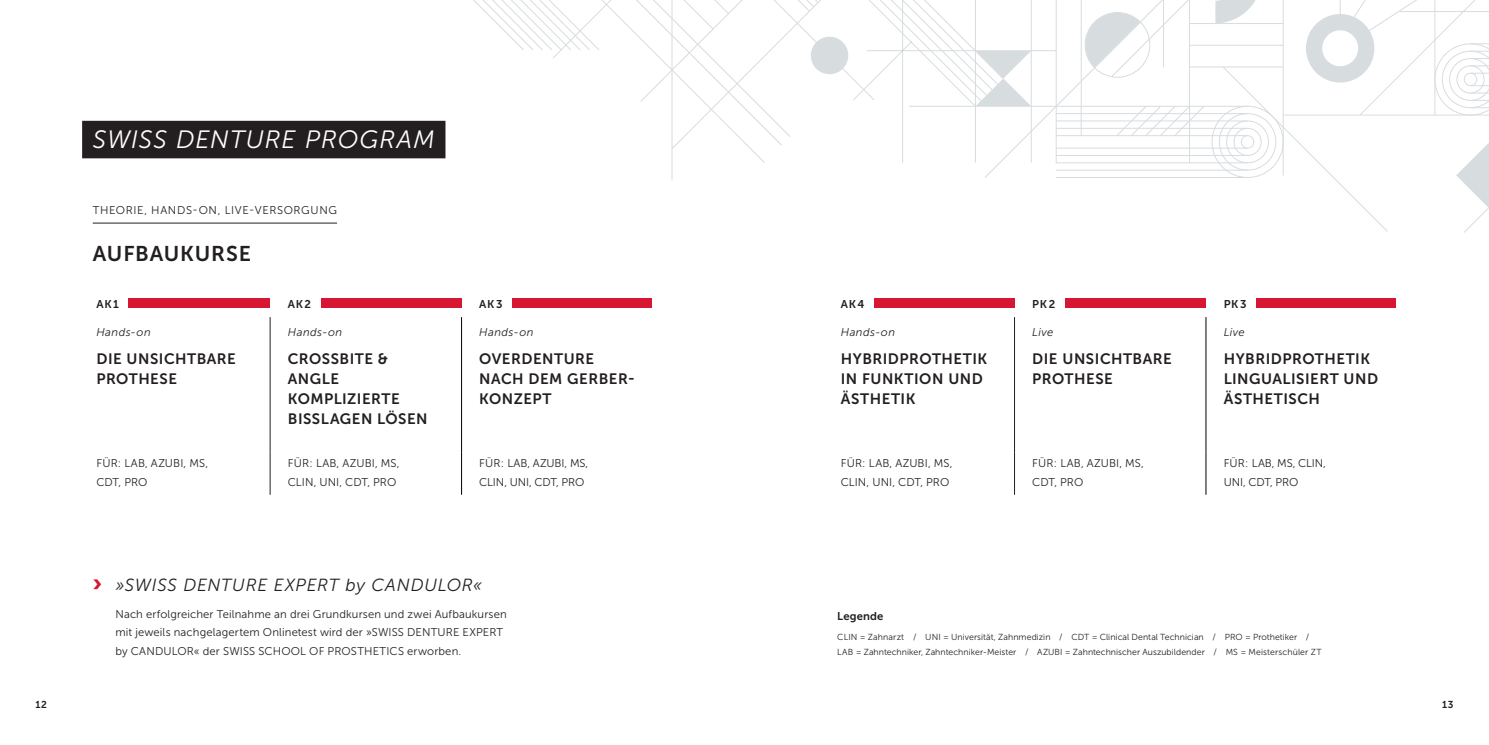
<style>
.page{position:relative;width:1489px;height:745px;background:#fff}
.page>*{position:absolute;margin:0;border:0;box-sizing:border-box;transform-origin:0 0}
.t1{font:italic 25px "Museo Sans 300";letter-spacing:.04em;color:#fff}
.t2{font:21.25px "Museo Sans 700";letter-spacing:.035em;color:#231f20}
.t3{font:italic 17.5px "Museo Sans 300";letter-spacing:.045em;color:#231f20}
.t4{font:15px/20px "Museo Sans 700";letter-spacing:.035em;color:#231f20}
.t5{font:11.25px/18.8px "Museo Sans 300";letter-spacing:.01em;color:#231f20}
.t6{font:11.25px/18.8px "Museo Sans 300";letter-spacing:-.01em;color:#231f20}
.t7{font:italic 11.25px "Museo Sans 300";letter-spacing:.04em;color:#231f20}
.t8{font:11.25px "Museo Sans 300";letter-spacing:.06em;color:#231f20}
.t9{font:11.25px "Museo Sans 700";letter-spacing:.04em;color:#231f20}
.t10{font:11.25px "Museo Sans 700";letter-spacing:.01em;color:#231f20}
.t11{font:10px "Museo Sans 700";color:#231f20}
.t12{font:8.75px/15px "Museo Sans 300";letter-spacing:.005em;color:#231f20}
.s1{font-family:"Museo Sans 900";font-style:normal;font-size:23.75px;color:#d71634}
</style>
<div class="page">
<svg style="left:1030px;top:0;width:52px;height:178px"></svg>
<svg style="left:1082px;top:0;width:406px;height:233px"></svg>
<svg style="left:473px;top:0;width:557px;height:180px"></svg>
<hr style="left:270px;top:317px;width:1px;height:135px;background:#231f20">
<hr style="left:270px;top:452px;width:1px;height:42px;background:#231f20">
<hr style="left:461px;top:317px;width:1px;height:135px;background:#000">
<hr style="left:461px;top:452px;width:1px;height:42px;background:#000">
<hr style="left:1014px;top:317px;width:1px;height:135px;background:#231f20">
<hr style="left:1014px;top:452px;width:1px;height:42px;background:#231f20">
<hr style="left:1205px;top:317px;width:1px;height:135px;background:#000">
<hr style="left:1205px;top:452px;width:1px;height:42px;background:#000">
<div style="left:128px;top:298px;width:142px;height:10px;background:#d71634"></div>
<div style="left:321px;top:298px;width:140px;height:10px;background:#d71634"></div>
<div style="left:512px;top:298px;width:139px;height:10px;background:#d71634"></div>
<div style="left:873px;top:298px;width:141px;height:10px;background:#d71634"></div>
<div style="left:1065px;top:298px;width:140px;height:10px;background:#d71634"></div>
<div style="left:1256px;top:298px;width:139px;height:10px;background:#d71634"></div>
<div style="left:82px;top:121px;width:363px;height:37px;background:#231f20"></div>
<hr style="left:93px;top:223px;width:244px;height:1px;background:#231f20">
<h1 class="t1" style="left:93px;top:126px;width:343px">SWISS DENTURE PROGRAM</h1>
<p class="t8" style="left:93px;top:204px;width:246px">THEORIE, HANDS-ON, LIVE-VERSORGUNG</p>
<h2 class="t2" style="left:93px;top:241px;width:160px">AUFBAUKURSE</h2>
<p class="t9" style="left:96px;top:297px;width:24px">AK 1</p>
<p class="t9" style="left:288px;top:297px;width:25px">AK 2</p>
<p class="t9" style="left:479px;top:297px;width:25px">AK 3</p>
<p class="t7" style="left:96px;top:326px;width:56px">Hands-on</p>
<h3 class="t4" style="left:96px;top:349px;width:141px">DIE UNSICHTBARE<br>PROTHESE</h3>
<p class="t7" style="left:288px;top:326px;width:56px">Hands-on</p>
<h3 class="t4" style="left:288px;top:349px;width:141px">CROSSBITE &amp;<br>ANGLE<br>KOMPLIZIERTE<br>BISSLAGEN LÖSEN</h3>
<p class="t7" style="left:479px;top:326px;width:56px">Hands-on</p>
<h3 class="t4" style="left:479px;top:349px;width:157px">OVERDENTURE<br>NACH DEM GERBER-<br>KONZEPT</h3>
<p class="t5" style="left:96px;top:454px;width:113px">FÜR: LAB, AZUBI, MS,<br>CDT, PRO</p>
<p class="t5" style="left:288px;top:454px;width:113px">FÜR: LAB, AZUBI, MS,<br>CLIN, UNI, CDT, PRO</p>
<p class="t6" style="left:479px;top:454px;width:110px">FÜR: LAB, AZUBI, MS,<br>CLIN, UNI, CDT, PRO</p>
<h3 class="t3" style="left:93px;top:575px;width:391px"><span class="s1">›</span> »SWISS DENTURE EXPERT by CANDULOR«</h3>
<p class="t5" style="left:115px;top:604px;width:393px">Nach erfolgreicher Teilnahme an drei Grundkursen und zwei Aufbaukursen mit jeweils nachgelagertem Onlinetest wird der »SWISS DENTURE EXPERT by CANDULOR« der SWISS SCHOOL OF PROSTHETICS erworben.</p>
<p class="t9" style="left:840px;top:297px;width:25px">AK 4</p>
<p class="t9" style="left:1032px;top:297px;width:24px">PK 2</p>
<p class="t9" style="left:1223px;top:297px;width:24px">PK 3</p>
<p class="t7" style="left:840px;top:326px;width:56px">Hands-on</p>
<h3 class="t4" style="left:840px;top:349px;width:148px">HYBRIDPROTHETIK<br>IN FUNKTION UND<br>ÄSTHETIK</h3>
<p class="t7" style="left:1032px;top:326px;width:23px">Live</p>
<h3 class="t4" style="left:1032px;top:349px;width:141px">DIE UNSICHTBARE<br>PROTHESE</h3>
<p class="t7" style="left:1223px;top:326px;width:23px">Live</p>
<h3 class="t4" style="left:1223px;top:349px;width:156px">HYBRIDPROTHETIK<br>LINGUALISIERT UND<br>ÄSTHETISCH</h3>
<p class="t5" style="left:840px;top:454px;width:113px">FÜR: LAB, AZUBI, MS,<br>CLIN, UNI, CDT, PRO</p>
<p class="t5" style="left:1032px;top:454px;width:113px">FÜR: LAB, AZUBI, MS,<br>CDT, PRO</p>
<p class="t6" style="left:1223px;top:454px;width:104px">FÜR: LAB, MS, CLIN,<br>UNI, CDT, PRO</p>
<p class="t10" style="left:837px;top:609px;width:48px">Legende</p>
<p class="t12" style="left:837px;top:629px;width:485px">CLIN = Zahnarzt / UNI = Universität, Zahnmedizin / CDT = Clinical Dental Technician / PRO = Prothetiker /<br>LAB = Zahntechniker, Zahntechniker-Meister / AZUBI = Zahntechnischer Auszubildender / MS = Meisterschüler ZT</p>
<p class="t11" style="left:35px;top:698px;width:13px">12</p>
<p class="t11" style="left:1441px;top:698px;width:13px">13</p>
</div>
